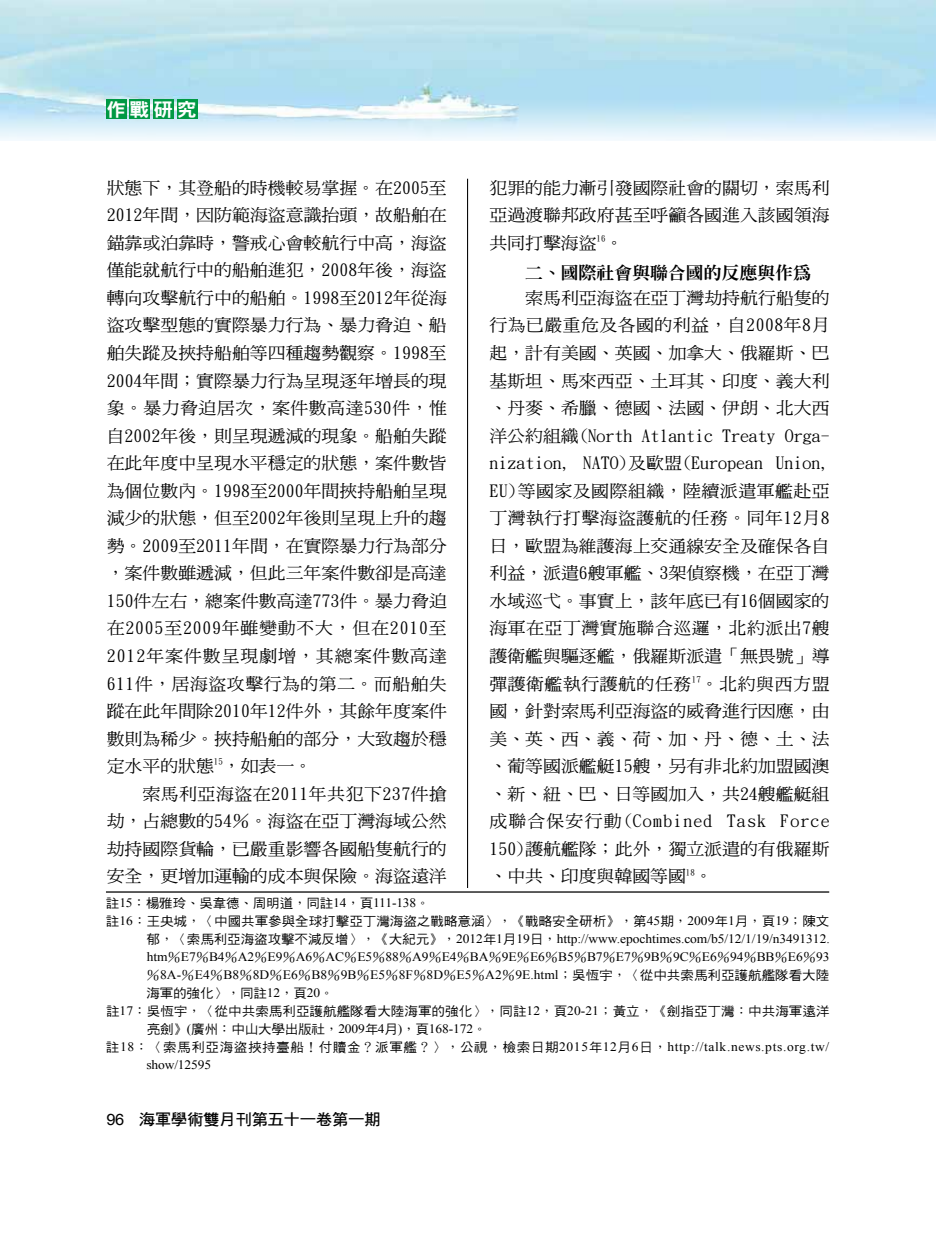
<style>
.page{position:relative;width:936px;height:1234px;background:#fff}
.page>*{position:absolute;margin:0;border:0;box-sizing:border-box;transform-origin:0 0}
.t1{font:18.6px "DFN Hei XB HK BF";color:#fff;scale:1.05 1}
.t2{font:16.95px/27.5px "DF Ming Md HK BF";color:#000;text-align:justify;scale:1.05 1}
.t3{font:800 16.95px "Inn Ming";color:#000;scale:1.05 1}
.t4{font:15.6px "DF Hei Bd HK BF";letter-spacing:-.025em;color:#000;scale:1.05 1}
.t5{font:12.9px/18px "Times New Roman";color:#000;text-align:justify;scale:1.05 1}
.t6{font:12.9px/18px "DF Hei Md HK BF";color:#000;scale:1.05 1}
.t7{font:12.9px/18px "Times New Roman";letter-spacing:.045em;color:#000;scale:1.05 1}
.s1{font-family:"Times New Roman"}
.s2{font-family:"DF Kai Shu SB Estd BF"}
.s3{font-family:"DF Hei Md HK BF"}
.s4{font-family:"Arial"}
</style>
<div class="page">
<img style="left:0;top:0;width:935px;height:140px">
<hr style="left:467px;top:179px;width:1px;height:871px;background:#000">
<div style="left:106px;top:99px;width:20px;height:20px;background:#094"></div>
<div style="left:130px;top:99px;width:20px;height:20px;background:#094"></div>
<div style="left:153px;top:99px;width:21px;height:20px;background:#094"></div>
<div style="left:177px;top:99px;width:20px;height:20px;background:#094"></div>
<hr style="left:106px;top:891px;width:723px;height:1px;background:#000">
<p class="t1" style="left:106px;top:100px;width:88px">作戰研究</p>
<p class="t2" style="left:489px;top:174px;width:325px">犯罪的能力漸引發國際社會的關切，索馬利亞過渡聯邦政府甚至呼籲各國進入該國領海共同打擊海盜<sup>16</sup>。</p>
<p class="t3" style="left:525px;top:264px;width:274px">二、國際社會與聯合國的反應與作為</p>
<p class="t2" style="left:489px;top:284px;width:325px;text-indent:36px">索馬利亞海盜在亞丁灣劫持航行船隻的行為已嚴重危及各國的利益，自2008年8月起，計有美國、英國、加拿大、俄羅斯、巴基斯坦、馬來西亞、土耳其、印度、義大利、丹麥、希臘、德國、法國、伊朗、北大西洋公約組織(North Atlantic Treaty Orga&shy;nization, NATO)及歐盟(European Union, EU)等國家及國際組織，陸續派遣軍艦赴亞丁灣執行打擊海盜護航的任務。同年12月8日，歐盟為維護海上交通線安全及確保各自利益，派遣6艘軍艦、3架偵察機，在亞丁灣水域巡弋。事實上，該年底已有16個國家的海軍在亞丁灣實施聯合巡邏，北約派出7艘護衛艦與驅逐艦，俄羅斯派遣「無畏號」導彈護衛艦執行護航的任務<sup>17</sup>。北約與西方盟國，針對索馬利亞海盜的威脅進行因應，由美、英、西、義、荷、加、丹、德、土、法、葡等國派艦艇15艘，另有非北約加盟國澳、新、紐、巴、日等國加入，共24艘艦艇組成聯合保安行動(Combined Task Force 150)護航艦隊；此外，獨立派遣的有俄羅斯、中共、印度與韓國等國<sup>18</sup>。</p>
<p class="t6" style="left:106px;top:893px;width:690px">註<span class="s1">15</span><span class="s2">：</span>楊雅玲<span class="s2">、</span>吳韋德<span class="s2">、</span>周明道<span class="s2">，</span>同註<span class="s1">14</span><span class="s2">，</span>頁<span class="s1">111-138</span><span class="s2">。<br></span>註<span class="s1">16</span><span class="s2">：</span>王央城<span class="s2">，〈</span>中國共軍參與全球打擊亞丁灣海盜之戰略意涵<span class="s2">〉，《</span>戰略安全研析<span class="s2">》，</span>第<span class="s1">45</span>期<span class="s2">，</span><span class="s1">2009</span>年<span class="s1">1</span>月<span class="s2">，</span>頁<span class="s1">19</span><span class="s2">；</span>陳文</p>
<p class="t5" style="left:146px;top:929px;width:652px"><span class="s3">郁</span><span class="s2">，〈</span><span class="s3">索馬利亞海盜攻擊不減反增</span><span class="s2">〉，《</span><span class="s3">大紀元</span><span class="s2">》，</span>2012<span class="s3">年</span>1<span class="s3">月</span>19<span class="s3">日</span><span class="s2">，</span>http://www.epochtimes.com/b5/12/1/19/n3491312. htm<span class="s2">％</span>E7<span class="s2">％</span>B4<span class="s2">％</span>A2<span class="s2">％</span>E9<span class="s2">％</span>A6<span class="s2">％</span>AC<span class="s2">％</span>E5<span class="s2">％</span>88<span class="s2">％</span>A9<span class="s2">％</span>E4<span class="s2">％</span>BA<span class="s2">％</span>9E<span class="s2">％</span>E6<span class="s2">％</span>B5<span class="s2">％</span>B7<span class="s2">％</span>E7<span class="s2">％</span>9B<span class="s2">％</span>9C<span class="s2">％</span>E6<span class="s2">％</span>94<span class="s2">％</span>BB<span class="s2">％</span>E6<span class="s2">％</span>93<span class="s2">％</span>8A-<span class="s2">％</span>E4<span class="s2">％</span>B8<span class="s2">％</span>8D<span class="s2">％</span>E6<span class="s2">％</span>B8<span class="s2">％</span>9B<span class="s2">％</span>E5<span class="s2">％</span>8F<span class="s2">％</span>8D<span class="s2">％</span>E5<span class="s2">％</span>A2<span class="s2">％</span>9E.html<span class="s2">；</span><span class="s3">吳恆宇</span><span class="s2">，〈</span><span class="s3">從中共索馬利亞護航艦隊看大陸</span></p>
<p class="t6" style="left:146px;top:983px;width:180px">海軍的強化<span class="s2">〉，</span>同註<span class="s1">12</span><span class="s2">，</span>頁<span class="s1">20</span><span class="s2">。</span></p>
<p class="t6" style="left:106px;top:1001px;width:690px">註<span class="s1">17</span><span class="s2">：</span>吳恆宇<span class="s2">，〈</span>從中共索馬利亞護航艦隊看大陸海軍的強化<span class="s2">〉，</span>同註<span class="s1">12</span><span class="s2">，</span>頁<span class="s1">20-21</span><span class="s2">；</span>黃立<span class="s2">，《</span>劍指亞丁灣<span class="s2">：</span>中共海軍遠洋</p>
<p class="t6" style="left:147px;top:1020px;width:325px">亮劍<span class="s2">》</span><span class="s1">(</span>廣州<span class="s2">：</span>中山大學出版社<span class="s2">，</span><span class="s1">2009</span>年<span class="s1">4</span>月<span class="s1">)</span><span class="s2">，</span>頁<span class="s1">168-172</span><span class="s2">。</span></p>
<p class="t7" style="left:146px;top:1037px;width:651px;text-indent:-40px"><span class="s3">註</span>18<span class="s2">：〈</span><span class="s3">索馬利亞海盜挾持臺船</span><span class="s2">！</span><span class="s3">付贖金</span><span class="s2">？</span><span class="s3">派軍艦</span><span class="s2">？〉，</span><span class="s3">公視</span><span class="s2">，</span><span class="s3">檢索日期</span>2015<span class="s3">年</span>12<span class="s3">月</span>6<span class="s3">日</span><span class="s2">，</span>http://talk.news.pts.org.tw/ show/12595</p>
<p class="t2" style="left:107px;top:174px;width:325px">狀態下，其登船的時機較易掌握。在2005至2012年間，因防範海盜意識抬頭，故船舶在錨靠或泊靠時，警戒心會較航行中高，海盜僅能就航行中的船舶進犯，2008年後，海盜轉向攻擊航行中的船舶。1998至2012年從海盜攻擊型態的實際暴力行為、暴力脅迫、船舶失蹤及挾持船舶等四種趨勢觀察。1998至2004年間；實際暴力行為呈現逐年增長的現象。暴力脅迫居次，案件數高達530件，惟自2002年後，則呈現遞減的現象。船舶失蹤在此年度中呈現水平穩定的狀態，案件數皆為個位數內。1998至2000年間挾持船舶呈現減少的狀態，但至2002年後則呈現上升的趨勢。2009至2011年間，在實際暴力行為部分，案件數雖遞減，但此三年案件數卻是高達150件左右，總案件數高達773件。暴力脅迫在2005至2009年雖變動不大，但在2010至2012年案件數呈現劇增，其總案件數高達611件，居海盜攻擊行為的第二。而船舶失蹤在此年間除2010年12件外，其餘年度案件數則為稀少。挾持船舶的部分，大致趨於穩定水平的狀態<sup>15</sup>，如表一。</p>
<p class="t2" style="left:107px;top:779px;width:325px;text-indent:36px">索馬利亞海盜在2011年共犯下237件搶劫，占總數的54％。海盜在亞丁灣海域公然劫持國際貨輪，已嚴重影響各國船隻航行的安全，更增加運輸的成本與保險。海盜遠洋</p>
<p class="t4" style="left:106px;top:1111px;width:263px"><span class="s4">96</span> 海軍學術雙月刊第五十一卷第一期</p>
</div>
